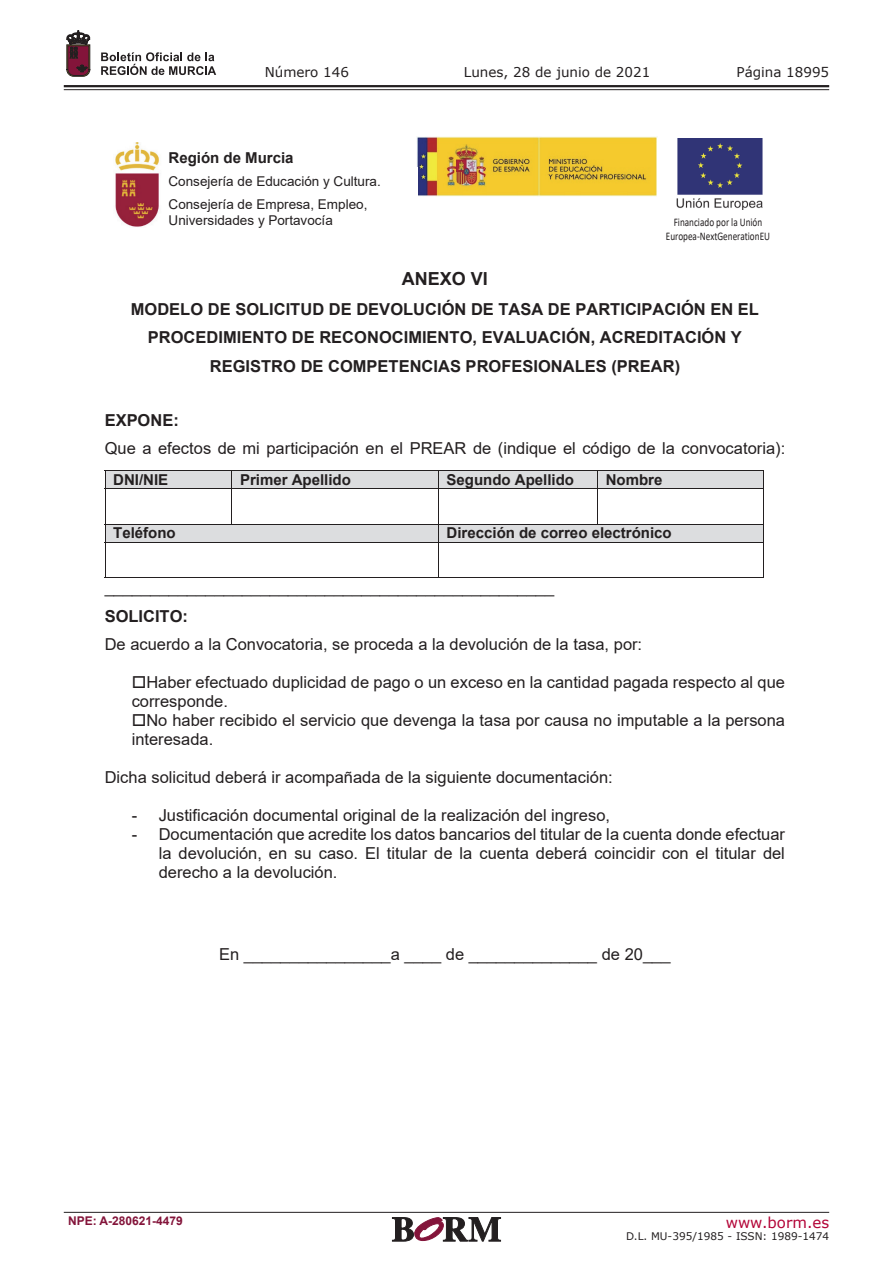
<style>
.page{position:relative;width:893px;height:1263px;background:#fff}
.page>*{position:absolute;margin:0;border:0;box-sizing:border-box;transform-origin:0 0}
.t1{font:700 18px "Arial";color:#231f20}
.t2{font:16.5px/18.9px "Arial";color:#231f20}
.t3{font:700 16.5px/28.5px "Arial";color:#231f20;text-align:center}
.t4{font:700 15px "Arial";color:#231f20}
.t5{font:15px "Verdana";color:#b30437}
.t6{font:13.5px/23.2px "Arial";color:#231f20}
.t7{font:13.5px "Verdana";color:#231f20}
.t8{font:700 12px "Arial";color:#83143a}
.t9{font:11.7px/14.1px "Calibri";color:#231f20;text-align:center;scale:.79 1}
.t10{font:10.5px "Verdana";color:#231f20}
</style>
<div class="page">
<hr style="left:64px;top:85px;width:765px;height:2px;background:#231f20">
<hr style="left:64px;top:89px;width:765px;height:1px;background:#231f20">
<svg style="left:101px;top:52px;width:115px;height:23px"></svg>
<svg style="left:67px;top:31px;width:23px;height:45px"></svg>
<hr style="left:64px;top:1212px;width:765px;height:1px;background:#231f20">
<svg style="left:392px;top:1217px;width:109px;height:24px"></svg>
<img style="left:417px;top:136px;width:240px;height:60px">
<img style="left:676px;top:138px;width:87px;height:71px">
<div style="left:162px;top:167px;width:256px;height:67px;background:#fff"></div>
<img style="left:115px;top:143px;width:45px;height:84px">
<div style="left:105px;top:471px;width:127px;height:17px;background:#dcdddf"></div>
<div style="left:232px;top:471px;width:206px;height:17px;background:#dcdddf"></div>
<div style="left:439px;top:471px;width:158px;height:17px;background:#dcdddf"></div>
<div style="left:598px;top:471px;width:165px;height:17px;background:#dcdddf"></div>
<hr style="left:105px;top:470px;width:493px;height:1px;background:#231f20">
<hr style="left:598px;top:470px;width:165px;height:1px;background:#231f20">
<svg style="left:105px;top:471px;width:1px;height:17px"></svg>
<svg style="left:438px;top:471px;width:1px;height:17px"></svg>
<svg style="left:597px;top:471px;width:1px;height:17px"></svg>
<hr style="left:105px;top:488px;width:493px;height:1px;background:#231f20">
<hr style="left:598px;top:488px;width:165px;height:1px;background:#231f20">
<svg style="left:763px;top:470px;width:1px;height:19px"></svg>
<hr style="left:105px;top:489px;width:1px;height:35px;background:#231f20">
<hr style="left:232px;top:489px;width:1px;height:35px;background:#231f20">
<hr style="left:438px;top:489px;width:1px;height:35px;background:#231f20">
<hr style="left:597px;top:489px;width:1px;height:35px;background:#231f20">
<hr style="left:763px;top:489px;width:1px;height:35px;background:#231f20">
<div style="left:105px;top:524px;width:333px;height:18px;background:#dcdddf"></div>
<div style="left:439px;top:524px;width:324px;height:18px;background:#dcdddf"></div>
<hr style="left:105px;top:524px;width:493px;height:1px;background:#231f20">
<hr style="left:598px;top:524px;width:165px;height:1px;background:#231f20">
<svg style="left:105px;top:525px;width:1px;height:17px"></svg>
<svg style="left:438px;top:525px;width:1px;height:17px"></svg>
<svg style="left:763px;top:524px;width:1px;height:18px"></svg>
<hr style="left:105px;top:542px;width:659px;height:1px;background:#231f20">
<hr style="left:105px;top:542px;width:1px;height:36px;background:#231f20">
<hr style="left:105px;top:577px;width:333px;height:1px;background:#231f20">
<hr style="left:438px;top:542px;width:1px;height:36px;background:#231f20">
<hr style="left:439px;top:577px;width:324px;height:1px;background:#231f20">
<hr style="left:763px;top:542px;width:1px;height:36px;background:#231f20">
<p class="t7" style="left:265px;top:62px;width:86px">Número 146</p>
<p class="t7" style="left:464px;top:62px;width:188px">Lunes, 28 de junio de 2021</p>
<p class="t7" style="left:736px;top:62px;width:94px">Página 18995</p>
<p class="t4" style="left:169px;top:147px;width:126px">Región de Murcia</p>
<p class="t6" style="left:169px;top:169px;width:214px">Consejería de Educación y Cultura.<br>Consejería de Empresa, Empleo,</p>
<p class="t6" style="left:169px;top:208px;width:166px">Universidades y Portavocía</p>
<p class="t9" style="left:666px;top:215px;width:133px">Financiado por la Unión<br>Europea‐NextGenerationEU</p>
<p class="t1" style="left:402px;top:266px;width:88px">ANEXO VI</p>
<p class="t3" style="left:131px;top:295px;width:629px">MODELO DE SOLICITUD DE DEVOLUCIÓN DE TASA DE PARTICIPACIÓN EN EL<br>PROCEDIMIENTO DE RECONOCIMIENTO, EVALUACIÓN, ACREDITACIÓN Y<br>REGISTRO DE COMPETENCIAS PROFESIONALES (PREAR)</p>
<p class="t3" style="left:105px;top:406px;width:76px">EXPONE:</p>
<p class="t2" style="left:105px;top:439px;width:682px">Que a efectos de mi participación en el PREAR de (indique el código de la convocatoria):</p>
<p class="t4" style="left:113px;top:469px;width:57px">DNI/NIE</p>
<p class="t4" style="left:240px;top:469px;width:112px">Primer Apellido</p>
<p class="t4" style="left:447px;top:469px;width:129px">Segundo Apellido</p>
<p class="t4" style="left:606px;top:469px;width:58px">Nombre</p>
<p class="t4" style="left:113px;top:523px;width:64px">Teléfono</p>
<p class="t4" style="left:447px;top:523px;width:227px">Dirección de correo electrónico</p>
<p class="t2" style="left:105px;top:578px;width:451px">_________________________________________________</p>
<p class="t3" style="left:105px;top:602px;width:85px">SOLICITO:</p>
<p class="t2" style="left:105px;top:635px;width:539px">De acuerdo a la Convocatoria, se proceda a la devolución de la tasa, por:</p>
<p class="t2" style="left:132px;top:672px;width:655px">□Haber efectuado duplicidad de pago o un exceso en la cantidad pagada respecto al que corresponde.</p>
<p class="t2" style="left:132px;top:710px;width:655px">□No haber recibido el servicio que devenga la tasa por causa no imputable a la persona interesada.</p>
<p class="t2" style="left:105px;top:767px;width:510px">Dicha solicitud deberá ir acompañada de la siguiente documentación:</p>
<p class="t2" style="left:132px;top:805px;width:480px">- Justificación documental original de la realización del ingreso,</p>
<p class="t2" style="left:159px;top:824px;width:628px;text-align:justify;text-indent:-27px">- Documentación que acredite los datos bancarios del titular de la cuenta donde efectuar la devolución, en su caso. El titular de la cuenta deberá coincidir con el titular del derecho a la devolución.</p>
<p class="t2" style="left:219px;top:945px;width:453px">En ________________a ____ de ______________ de 20___</p>
<p class="t8" style="left:68px;top:1212px;width:116px">NPE: A-280621-4479</p>
<p class="t5" style="left:726px;top:1212px;width:105px">www.borm.es</p>
<p class="t10" style="left:626px;top:1229px;width:205px">D.L. MU-395/1985 - ISSN: 1989-1474</p>
</div>
